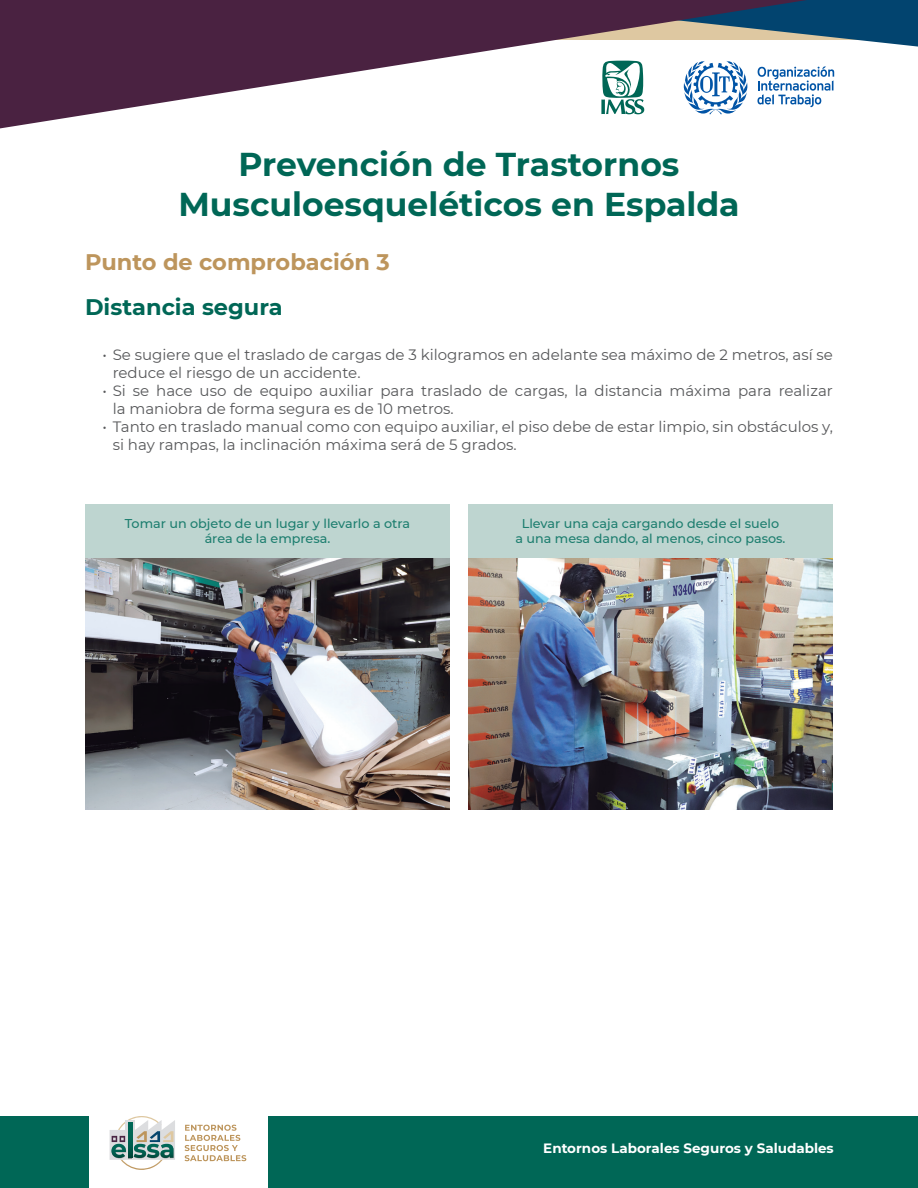
<style>
.page{position:relative;width:918px;height:1188px;background:#fff}
.page>*{position:absolute;margin:0;border:0;box-sizing:border-box;transform-origin:0 0}
.t1{font:700 33px/39.6px "Montserrat";color:#006756;text-align:center}
.t2{font:700 22.5px "Montserrat";color:#bd955c}
.t3{font:700 22.5px "Montserrat";color:#006756}
.t4{font:15px/18px "Montserrat";color:#57585a}
.t5{font:700 13.5px "Montserrat";color:#fff}
.t6{font:500 12.75px/15px "Montserrat";color:#1d7e6f;text-align:center}
</style>
<div class="page">
<div style="left:268px;top:1116px;width:650px;height:72px;background:#006756"></div>
<div style="left:0;top:1116px;width:88px;height:72px;background:#006756"></div>
<svg style="left:0;top:0;width:918px;height:129px"></svg>
<svg style="left:185px;top:1125px;width:61px;height:36px"></svg>
<svg style="left:110px;top:1116px;width:65px;height:54px"></svg>
<img style="left:85px;top:558px;width:365px;height:252px">
<div style="left:85px;top:504px;width:365px;height:54px;background:#bed5d0"></div>
<img style="left:468px;top:558px;width:365px;height:252px">
<div style="left:468px;top:504px;width:365px;height:54px;background:#bed5d0"></div>
<h1 class="t1" style="left:178px;top:143px;width:563px">Prevención de Trastornos<br>Musculoesqueléticos en Espalda</h1>
<h2 class="t2" style="left:85px;top:246px;width:306px">Punto de comprobación 3</h2>
<h2 class="t3" style="left:85px;top:291px;width:199px">Distancia segura</h2>
<p class="t4" style="left:113px;top:345px;width:722px;text-indent:-10px">• Se sugiere que el traslado de cargas de 3 kilogramos en adelante sea máximo de 2 metros, así se reduce el riesgo de un accidente.</p>
<p class="t4" style="left:113px;top:381px;width:722px;text-indent:-10px">• Si se hace uso de equipo auxiliar para traslado de cargas, la distancia máxima para realizar la maniobra de forma segura es de 10 metros.</p>
<p class="t4" style="left:113px;top:417px;width:722px;text-indent:-10px">• Tanto en traslado manual como con equipo auxiliar, el piso debe de estar limpio, sin obstáculos y, si hay rampas, la inclinación máxima será de 5 grados.</p>
<p class="t6" style="left:125px;top:516px;width:287px">Tomar un objeto de un lugar y llevarlo a otra área de la empresa.</p>
<p class="t6" style="left:516px;top:516px;width:271px">Llevar una caja cargando desde el suelo<br>a una mesa dando, al menos, cinco pasos.</p>
<p class="t5" style="left:543px;top:1138px;width:292px">Entornos Laborales Seguros y Saludables</p>
</div>
